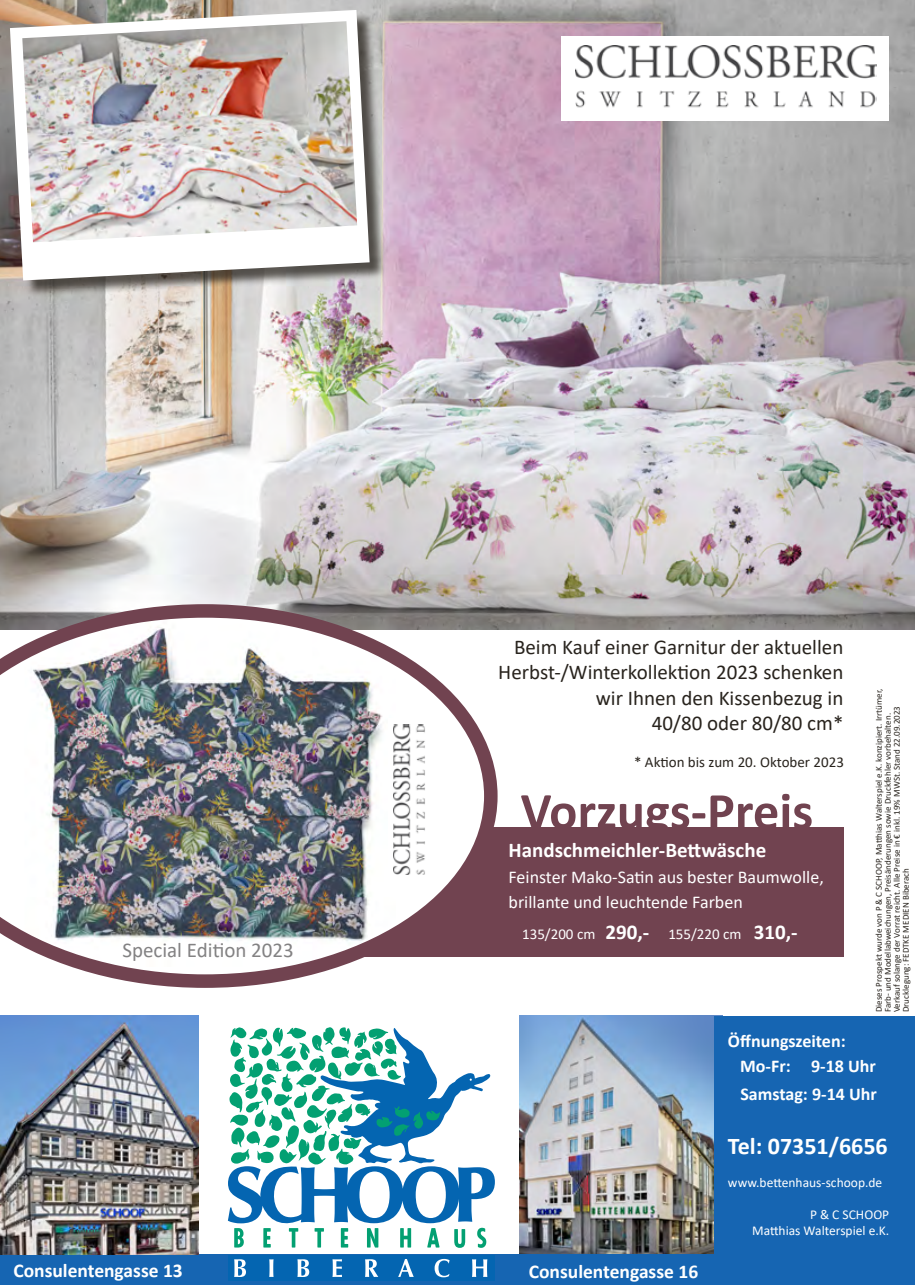
<style>
.page{position:relative;width:915px;height:1285px;background:#fff}
.page>*{position:absolute;margin:0;border:0;box-sizing:border-box;transform-origin:0 0}
.t1{font:700 52.5px "Calibri";color:#714350}
.t2{font:700 24px "Calibri";color:#fff}
.t3{font:21px/25.2px "Calibri";color:#28231d;text-align:right}
.t4{font:700 21px "Calibri";color:#fff}
.t5{font:21px "Calibri";color:#838283}
.t6{font:700 19.5px "Calibri";color:#fff}
.t7{font:18px/25.2px "Calibri";color:#fff}
.t8{font:700 18px/26.2px "Calibri";color:#fff}
.t9{font:15px "Calibri";color:#fff}
.t10{font:15px "Calibri";color:#28231d}
.t11{font:13.5px/16.2px "Calibri";color:#fff;text-align:right}
.t12{font:9px/9px "Calibri";color:#28231d}
.s1{font-weight:700;font-size:21px}
</style>
<div class="page">
<div style="left:497px;top:827px;width:346px;height:130px;background:#714350"></div>
<img style="left:519px;top:1015px;width:195px;height:238px">
<div style="left:0;top:1253px;width:914px;height:31px;background:#1665b2"></div>
<svg style="left:228px;top:1027px;width:266px;height:220px"></svg>
<div style="left:228px;top:1254px;width:266px;height:26px;background:#0465b1"></div>
<svg style="left:234px;top:1258px;width:253px;height:18px"></svg>
<div style="left:714px;top:1015px;width:200px;height:259px;background:#1665b2"></div>
<img style="left:0;top:1015px;width:199px;height:238px">
<img style="left:0;top:0;width:914px;height:629px">
<div style="left:561px;top:36px;width:328px;height:84px;background:#fff"></div>
<img style="left:575px;top:46px;width:301px;height:62px">
<div style="left:12px;top:13px;width:374px;height:284px;background:#28231d;opacity:.75"></div>
<svg style="left:10px;top:10px;width:359px;height:270px"></svg>
<img style="left:22px;top:21px;width:335px;height:221px">
<img style="left:0;top:604px;width:497px;height:383px">
<div style="left:389px;top:717px;width:42px;height:164px;background:#fff"></div>
<img style="left:393px;top:724px;width:32px;height:150px">
<h3 class="t5" style="left:122px;top:935px;width:173px">Special Edition 2023</h3>
<h3 class="t3" style="left:498px;top:634px;width:346px">Beim Kauf einer Garnitur der aktuellen<br>Herbst-/Winterkollektion 2023 schenken wir Ihnen den Kissenbezug in<br>40/80 oder 80/80 cm*</h3>
<h3 class="t10" style="left:634px;top:751px;width:211px">* Aktion bis zum 20. Oktober 2023</h3>
<h1 class="t1" style="left:520px;top:774px;width:294px">Vorzugs-Preis</h1>
<h3 class="t4" style="left:508px;top:835px;width:259px">Handschmeichler-Bettwäsche</h3>
<h3 class="t7" style="left:508px;top:863px;width:316px">Feinster Mako-Satin aus bester Baumwolle, brillante und leuchtende Farben</h3>
<h3 class="t9" style="left:522px;top:923px;width:277px">135/200 cm <span class="s1">290,-</span> 155/220 cm <span class="s1">310,-</span></h3>
<p class="t12" style="left:873px;top:1012px;width:325px;rotate:-90deg">Dieses Prospekt wurde von P &amp; C SCHOOP, Matthias Walterspiel e.K. konzipiert. Irrtümer, Farb- und Modellabweichungen, Preisänderungen sowie Druckfehler vorbehalten.<br>Verkauf solange der Vorrat reicht. Alle Preise in € inkl. 19% MWSt. Stand 22.09.2023<br>Drucklegung: FEDTKE MEDIEN Biberach</p>
<h3 class="t8" style="left:740px;top:1027px;width:138px;text-indent:-12px">Öffnungszeiten:<br>Mo-Fr: 9-18 Uhr<br>Samstag: 9-14 Uhr</h3>
<h2 class="t2" style="left:727px;top:1128px;width:161px">Tel: 07351/6656</h2>
<h3 class="t11" style="left:727px;top:1173px;width:156px">www.bettenhaus-schoop.de</h3>
<h3 class="t11" style="left:751px;top:1205px;width:138px">P &amp; C SCHOOP<br>Matthias Walterspiel e.K.</h3>
<h3 class="t6" style="left:13px;top:1256px;width:171px">Consulentengasse 13</h3>
<h3 class="t6" style="left:528px;top:1256px;width:171px">Consulentengasse 16</h3>
</div>
